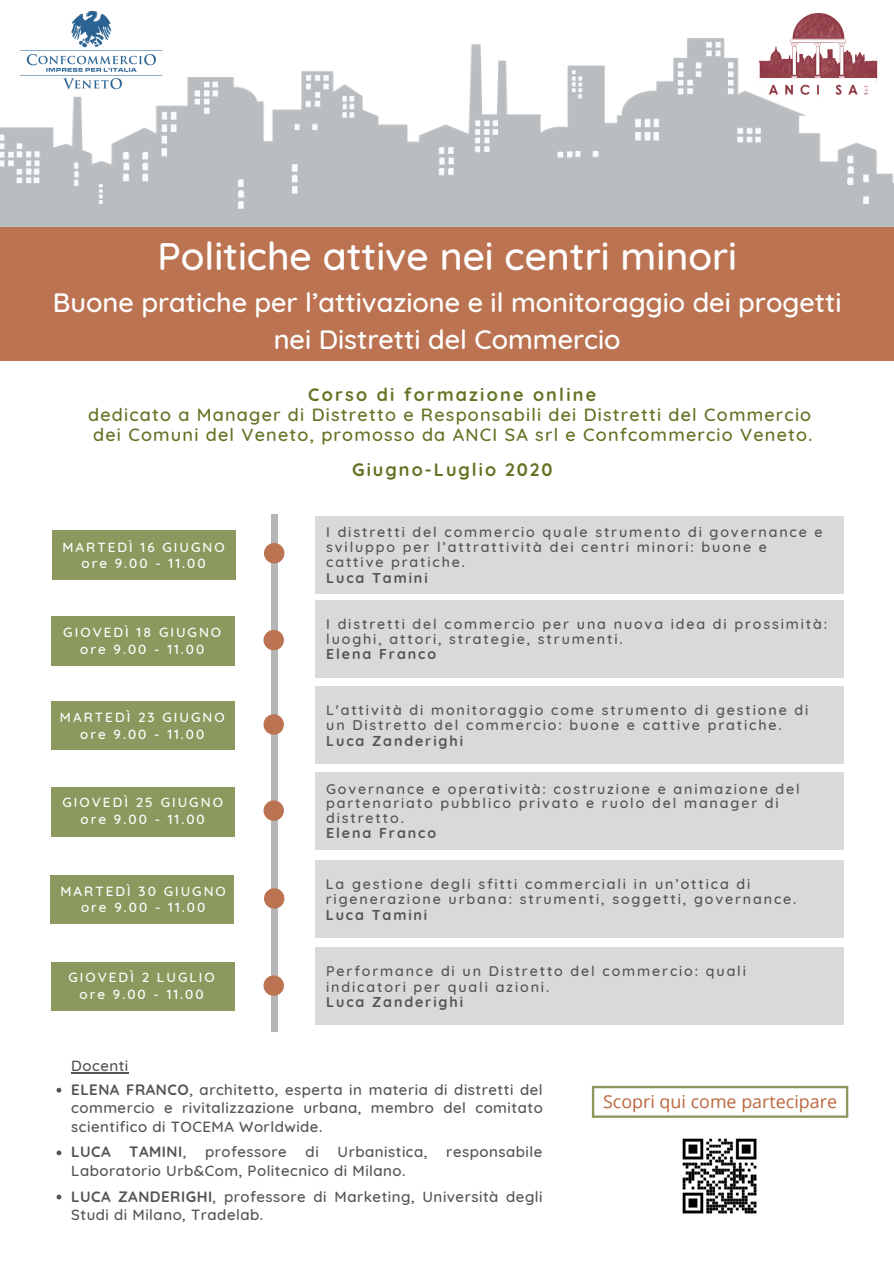
<style>
.page{position:relative;width:894px;height:1264px;background:#fff}
.page>*{position:absolute;margin:0;border:0;box-sizing:border-box;transform-origin:0 0}
.t1{font:500 39px "Quicksand";color:#fff}
.t2{font:500 27px/37px "Quicksand";color:#fff;text-align:center}
.t3{font:500 18px/20px "Quicksand";letter-spacing:.065em;color:#627424}
.t4{font:700 18px "Quicksand";letter-spacing:.125em;color:#627424}
.t5{font:17.85px "Open Sans";color:#bb663d}
.t6{font:500 15px/18.6px "Quicksand";letter-spacing:.035em;color:#545454;text-align:justify}
.t7{font:700 15px "Quicksand";letter-spacing:.035em;color:#545454}
.t8{font:500 14.25px/15.1px "Quicksand";letter-spacing:.13em;color:#545454}
.t9{font:700 14.25px "Quicksand";letter-spacing:.13em;color:#545454}
.t10{font:500 13.5px/16.6px "Quicksand";letter-spacing:.15em;color:#fff;text-align:center}
.s1{font-weight:700}
.s2{font-weight:500}
</style>
<div class="page">
<div style="left:271px;top:514px;width:6px;height:517px;background:#b6b6b6"></div>
<svg style="left:264px;top:543px;width:20px;height:20px"></svg>
<div style="left:52px;top:531px;width:183px;height:48px;background:#8b995e"></div>
<div style="left:51px;top:617px;width:183px;height:48px;background:#8b995e"></div>
<div style="left:51px;top:701px;width:183px;height:48px;background:#8b995e"></div>
<div style="left:51px;top:787px;width:183px;height:49px;background:#8b995e"></div>
<div style="left:50px;top:875px;width:184px;height:48px;background:#8b995e"></div>
<div style="left:51px;top:962px;width:184px;height:48px;background:#8b995e"></div>
<img style="left:0;top:38px;width:893px;height:188px">
<div style="left:0;top:227px;width:893px;height:133px;background:#bb7351"></div>
<div style="left:315px;top:516px;width:528px;height:77px;background:#d9d9d9"></div>
<img style="left:10px;top:10px;width:162px;height:101px">
<svg style="left:263px;top:630px;width:21px;height:20px"></svg>
<svg style="left:263px;top:714px;width:21px;height:20px"></svg>
<svg style="left:263px;top:800px;width:21px;height:20px"></svg>
<svg style="left:264px;top:888px;width:20px;height:20px"></svg>
<svg style="left:263px;top:975px;width:21px;height:20px"></svg>
<img style="left:755px;top:13px;width:126px;height:86px">
<div style="left:315px;top:600px;width:528px;height:78px;background:#d9d9d9"></div>
<div style="left:315px;top:686px;width:528px;height:78px;background:#d9d9d9"></div>
<div style="left:315px;top:860px;width:528px;height:77px;background:#d9d9d9"></div>
<div style="left:315px;top:773px;width:528px;height:77px;background:#d9d9d9"></div>
<div style="left:315px;top:947px;width:528px;height:78px;background:#d9d9d9"></div>
<img style="left:682px;top:1138px;width:75px;height:76px">
<svg style="left:56px;top:1087px;width:5px;height:5px"></svg>
<svg style="left:56px;top:1150px;width:5px;height:5px"></svg>
<svg style="left:56px;top:1194px;width:5px;height:5px"></svg>
<hr style="left:71px;top:1071px;width:58px;height:2px;background:#545454">
<svg style="left:591px;top:1085px;width:257px;height:32px"></svg>
<h1 class="t1" style="left:157px;top:231px;width:581px">Politiche attive nei centri minori</h1>
<h2 class="t2" style="left:53px;top:283px;width:789px">Buone pratiche per l’attivazione e il monitoraggio dei progetti nei Distretti del Commercio</h2>
<p class="t4" style="left:308px;top:383px;width:289px">Corso di formazione online</p>
<p class="t3" style="left:88px;top:404px;width:725px">dedicato a Manager di Distretto e Responsabili dei Distretti del Commercio dei Comuni del Veneto, promosso da ANCI SA srl e Confcommercio Veneto.</p>
<p class="t4" style="left:352px;top:457px;width:202px">Giugno-Luglio 2020</p>
<p class="t10" style="left:62px;top:538px;width:164px">MARTEDÌ 16 GIUGNO ore 9.00 - 11.00</p>
<p class="t10" style="left:63px;top:623px;width:159px">GIOVEDÌ 18 GIUGNO ore 9.00 - 11.00</p>
<p class="t10" style="left:60px;top:709px;width:166px">MARTEDÌ 23 GIUGNO ore 9.00 - 11.00</p>
<p class="t10" style="left:62px;top:794px;width:162px">GIOVEDÌ 25 GIUGNO ore 9.00 - 11.00</p>
<p class="t10" style="left:60px;top:882px;width:167px">MARTEDÌ 30 GIUGNO ore 9.00 - 11.00</p>
<p class="t10" style="left:68px;top:968px;width:148px">GIOVEDÌ 2 LUGLIO ore 9.00 - 11.00</p>
<p class="t6" style="left:71px;top:1055px;width:59px">Docenti</p>
<p class="t8" style="left:326px;top:524px;width:498px">I distretti del commercio quale strumento di governance e sviluppo per l’attrattività dei centri minori: buone e cattive pratiche.</p>
<p class="t9" style="left:326px;top:568px;width:103px">Luca Tamini</p>
<p class="t8" style="left:326px;top:616px;width:502px">I distretti del commercio per una nuova idea di prossimità: luoghi, attori, strategie, strumenti.</p>
<p class="t9" style="left:326px;top:645px;width:111px">Elena Franco</p>
<p class="t8" style="left:326px;top:702px;width:483px">L'attività di monitoraggio come strumento di gestione di un Distretto del commercio: buone e cattive pratiche.</p>
<p class="t9" style="left:326px;top:731px;width:138px">Luca Zanderighi</p>
<p class="t8" style="left:326px;top:781px;width:475px;line-height:14.7px">Governance e operatività: costruzione e animazione del partenariato pubblico privato e ruolo del manager di distretto.</p>
<p class="t9" style="left:326px;top:823px;width:111px">Elena Franco</p>
<p class="t8" style="left:326px;top:876px;width:472px">La gestione degli sfitti commerciali in un’ottica di rigenerazione urbana: strumenti, soggetti, governance.</p>
<p class="t9" style="left:326px;top:905px;width:103px">Luca Tamini</p>
<p class="t8" style="left:326px;top:963px;width:421px">Performance di un Distretto del commercio: quali indicatori per quali azioni.</p>
<p class="t9" style="left:326px;top:992px;width:138px">Luca Zanderighi</p>
<p class="t6" style="left:71px;top:1079px;width:473px"><span class="s1">ELENA FRANCO</span>, architetto, esperta in materia di distretti del commercio e rivitalizzazione urbana, membro del comitato scientifico di TOCEMA Worldwide.</p>
<p class="t7" style="left:71px;top:1142px;width:117px">LUCA TAMINI<span class="s2">,</span></p>
<p class="t6" style="left:205px;top:1142px;width:83px">professore</p>
<p class="t6" style="left:305px;top:1142px;width:15px">di</p>
<p class="t6" style="left:337px;top:1142px;width:91px">Urbanistica,</p>
<p class="t6" style="left:446px;top:1142px;width:97px">responsabile</p>
<p class="t6" style="left:71px;top:1157px;width:473px;line-height:25.5px">Laboratorio Urb&amp;Com, Politecnico di Milano.<br><span class="s1">LUCA ZANDERIGHI</span>, professore di Marketing, Università degli</p>
<p class="t6" style="left:71px;top:1205px;width:193px">Studi di Milano, Tradelab.</p>
<p class="t5" style="left:603px;top:1088px;width:235px">Scopri qui come partecipare</p>
</div>
